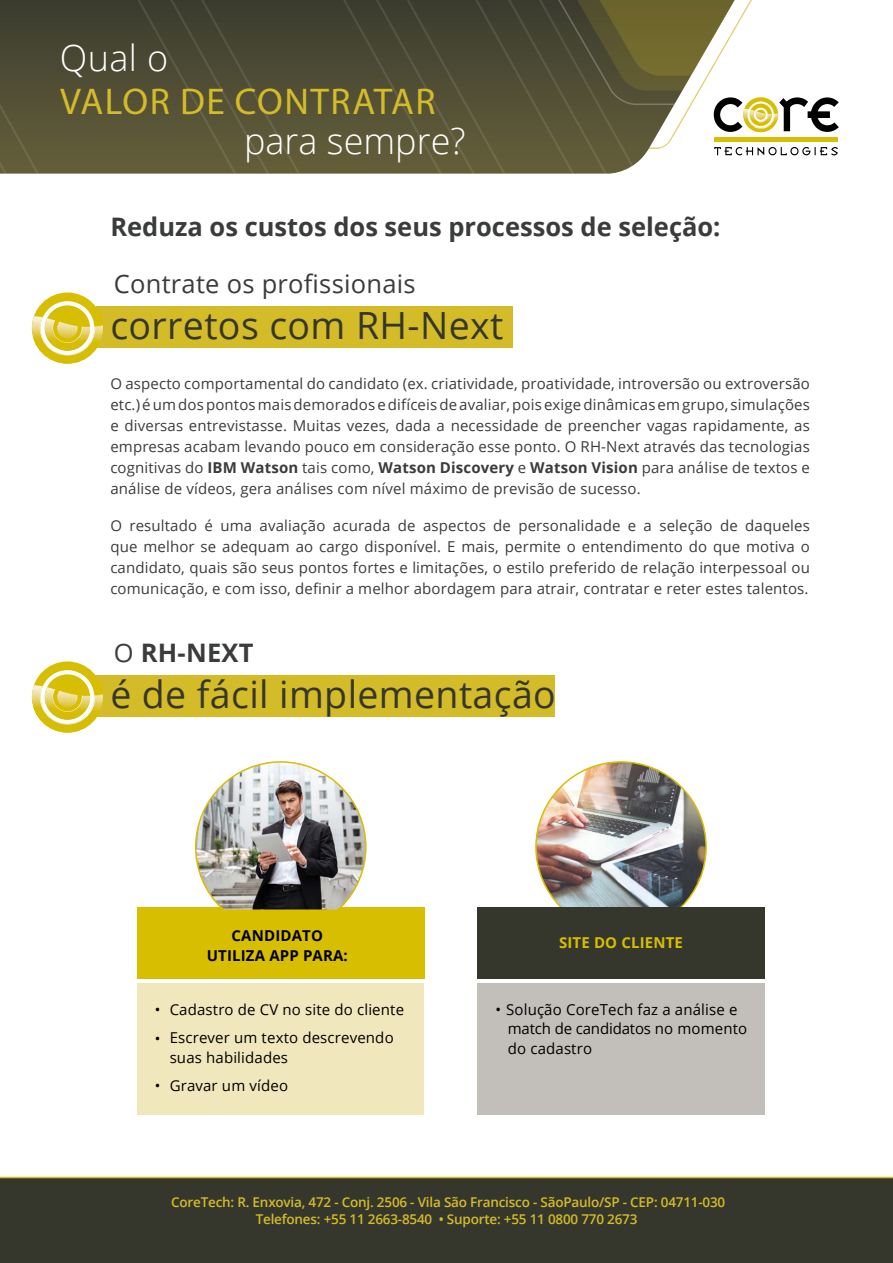
<style>
.page{position:relative;width:893px;height:1263px;background:#fff}
.page>*{position:absolute;margin:0;border:0;box-sizing:border-box;transform-origin:0 0}
.t1{font:37.5px "Open Sans";letter-spacing:.01em;color:#36372c}
.t2{font:37.35px "Myriad Pro";letter-spacing:.04em;color:#d4bc28}
.t3{font:300 36px "Open Sans";color:#fff}
.t4{font:700 25.5px "Open Sans";color:#3a3b3b}
.t5{font:25.5px "Open Sans";letter-spacing:.01em;color:#3a3b3b}
.t6{font:15.15px/19.5px "Open Sans";letter-spacing:.01em;color:#000}
.t7{font:15px/21px "Open Sans";letter-spacing:.01em;color:#3a3b3b;text-align:justify}
.t8{font:15px/28px "Open Sans";letter-spacing:.01em;color:#000}
.t9{font:700 15px/19.5px "Open Sans";letter-spacing:.01em;color:#000;text-align:center}
.t10{font:700 15px "Open Sans";letter-spacing:.01em;color:#d8be00}
.t11{font:600 13.5px/16.5px "Open Sans";letter-spacing:-.015em;color:#d4bc28;text-align:center}
.s1{font-weight:700}
.s2{font-weight:400}
</style>
<div class="page">
<div style="left:0;top:1178px;width:893px;height:85px;background:#36372c"></div>
<div style="left:96px;top:306px;width:416px;height:42px;background:#d4bc28"></div>
<svg style="left:0;top:0;width:70px;height:174px;background:#504d35"></svg>
<svg style="left:70px;top:0;width:78px;height:174px;background:#504d34"></svg>
<svg style="left:148px;top:0;width:584px;height:174px;background:#59563e"></svg>
<svg style="left:549px;top:0;width:290px;height:132px"></svg>
<img style="left:743px;top:109px;width:35px;height:23px">
<div style="left:714px;top:137px;width:124px;height:5px;background:#d8be00"></div>
<svg style="left:714px;top:147px;width:124px;height:8px"></svg>
<svg style="left:34px;top:292px;width:67px;height:24px"></svg>
<img style="left:32px;top:316px;width:71px;height:48px">
<div style="left:96px;top:675px;width:459px;height:42px;background:#d4bc28"></div>
<svg style="left:34px;top:661px;width:67px;height:24px"></svg>
<img style="left:32px;top:685px;width:71px;height:47px">
<img style="left:536px;top:762px;width:170px;height:146px">
<div style="left:477px;top:983px;width:288px;height:131px;background:#c2bfbb"></div>
<div style="left:477px;top:908px;width:288px;height:71px;background:#36372c"></div>
<hr style="left:0;top:1177px;width:893px;height:1px;background:#d4bc28">
<div style="left:137px;top:908px;width:287px;height:71px;background:#d8be00"></div>
<img style="left:196px;top:762px;width:170px;height:147px">
<div style="left:137px;top:983px;width:287px;height:131px;background:#f1e7bd"></div>
<h3 class="t3" style="left:60px;top:34px;width:110px">Qual o</h3>
<h2 class="t2" style="left:60px;top:79px;width:377px">VALOR DE CONTRATAR</h2>
<h3 class="t3" style="left:244px;top:116px;width:223px">para sempre?</h3>
<h3 class="t4" style="left:110px;top:209px;width:612px">Reduza os custos dos seus processos de seleção:</h3>
<h3 class="t5" style="left:114px;top:266px;width:303px">Contrate os profissionais</h3>
<h1 class="t1" style="left:110px;top:300px;width:395px">corretos com RH-Next</h1>
<p class="t7" style="left:110px;top:372px;width:701px">O aspecto comportamental do candidato (ex. criatividade, proatividade, introversão ou extroversão etc.) é um dos pontos mais demorados e difíceis de avaliar, pois exige dinâmicas em grupo, simulações e diversas entrevistasse. Muitas vezes, dada a necessidade de preencher vagas rapidamente, as empresas acabam levando pouco em consideração esse ponto. O RH-Next através das tecnologias cognitivas do <span class="s1">IBM Watson</span> tais como, <span class="s1">Watson Discovery</span> e <span class="s1">Watson Vision</span> para análise de textos e análise de vídeos, gera análises com nível máximo de previsão de sucesso.</p>
<p class="t7" style="left:110px;top:515px;width:701px">O resultado é uma avaliação acurada de aspectos de personalidade e a seleção de daqueles que melhor se adequam ao cargo disponível. E mais, permite o entendimento do que motiva o candidato, quais são seus pontos fortes e limitações, o estilo preferido de relação interpessoal ou comunicação, e com isso, definir a melhor abordagem para atrair, contratar e reter estes talentos.</p>
<h3 class="t4" style="left:114px;top:634px;width:141px"><span class="s2">O</span> RH-NEXT</h3>
<h1 class="t1" style="left:110px;top:669px;width:447px">é de fácil implementação</h1>
<p class="t9" style="left:207px;top:925px;width:143px">CANDIDATO<br>UTILIZA APP PARA:</p>
<p class="t8" style="left:155px;top:995px;width:7px;line-height:28.7px">• •</p>
<p class="t8" style="left:155px;top:1071px;width:7px">•</p>
<p class="t8" style="left:170px;top:995px;width:236px">Cadastro de CV no site do cliente<br>Escrever um texto descrevendo</p>
<p class="t8" style="left:170px;top:1043px;width:120px">suas habilidades<br>Gravar um vídeo</p>
<p class="t10" style="left:559px;top:932px;width:125px">SITE DO CLIENTE</p>
<p class="t6" style="left:508px;top:999px;width:241px;text-indent:-12px">• Solução CoreTech faz a análise e match de candidatos no momento do cadastro</p>
<p class="t11" style="left:171px;top:1194px;width:556px">CoreTech: R. Enxovia, 472 - Conj. 2506 - Vila São Francisco - SãoPaulo/SP - CEP: 04711-030<br>Telefones: +55 11 2663-8540 • Suporte: +55 11 0800 770 2673</p>
</div>
